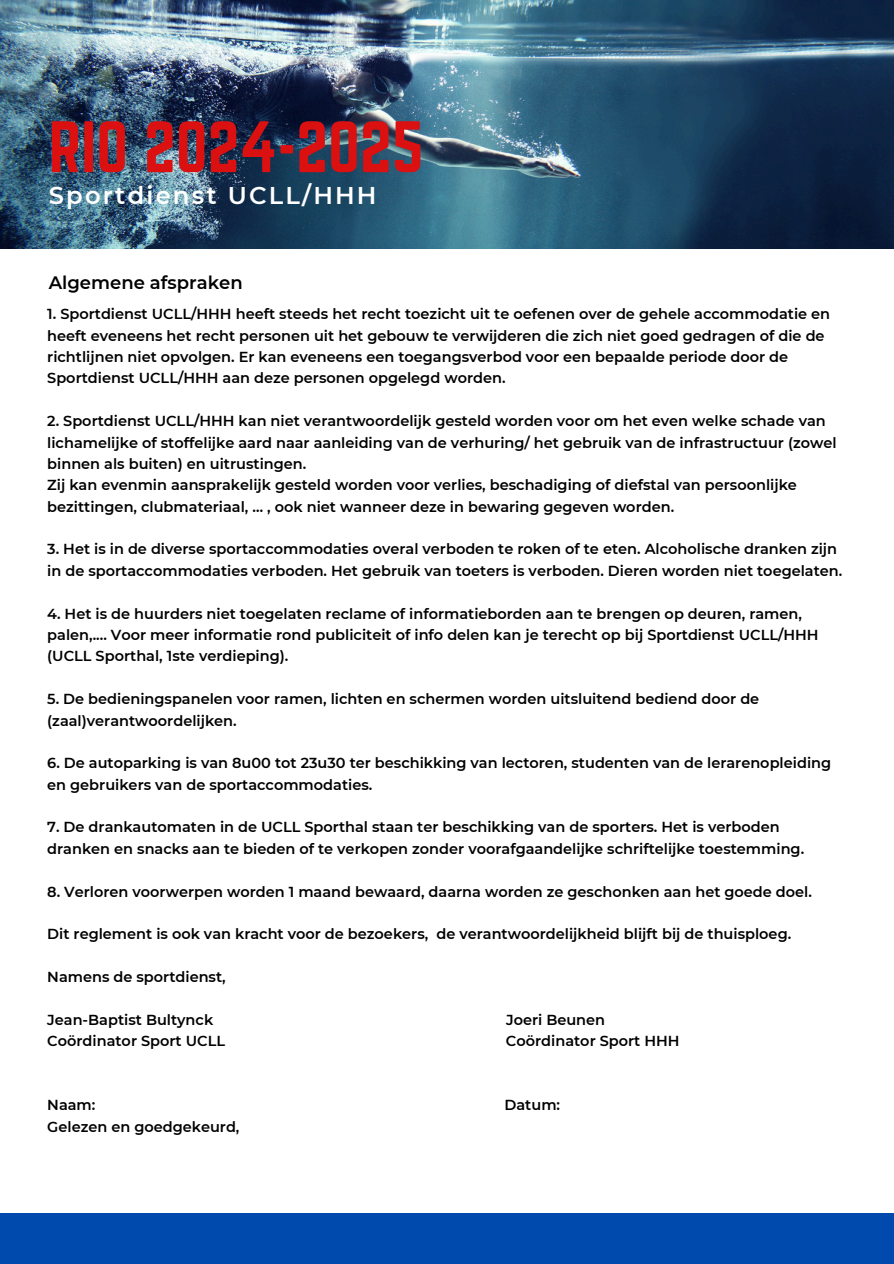
<style>
.page{position:relative;width:894px;height:1264px;background:#fff}
.page>*{position:absolute;margin:0;border:0;box-sizing:border-box;transform-origin:0 0}
.t1{font:63.6px "Norwester";color:#db1010}
.t2{font:600 24.15px "Montserrat";letter-spacing:.09em;color:#fff}
.t3{font:600 18px "Montserrat";color:#000}
.t4{font:600 14.55px/21.3px "Montserrat";color:#000}
</style>
<div class="page">
<img style="left:0;top:0;width:893px;height:248px">
<div style="left:0;top:1212px;width:893px;height:51px;background:#004aad"></div>
<h1 class="t1" style="left:49px;top:108px;width:376px">RIO 2024-2025</h1>
<h2 class="t2" style="left:49px;top:180px;width:329px">Sportdienst UCLL/HHH</h2>
<h3 class="t3" style="left:49px;top:271px;width:195px">Algemene afspraken</h3>
<p class="t4" style="left:47px;top:303px;width:784px">1. Sportdienst UCLL/HHH heeft steeds het recht toezicht uit te oefenen over de gehele accommodatie en heeft eveneens het recht personen uit het gebouw te verwijderen die zich niet goed gedragen of die de richtlijnen niet opvolgen. Er kan eveneens een toegangsverbod voor een bepaalde periode door de Sportdienst UCLL/HHH aan deze personen opgelegd worden.</p>
<p class="t4" style="left:47px;top:410px;width:790px">2. Sportdienst UCLL/HHH kan niet verantwoordelijk gesteld worden voor om het even welke schade van lichamelijke of stoffelijke aard naar aanleiding van de verhuring/ het gebruik van de infrastructuur (zowel binnen als buiten) en uitrustingen.</p>
<p class="t4" style="left:47px;top:474px;width:751px">Zij kan evenmin aansprakelijk gesteld worden voor verlies, beschadiging of diefstal van persoonlijke bezittingen, clubmateriaal, … , ook niet wanneer deze in bewaring gegeven worden.</p>
<p class="t4" style="left:47px;top:538px;width:796px">3. Het is in de diverse sportaccommodaties overal verboden te roken of te eten. Alcoholische dranken zijn in de sportaccommodaties verboden. Het gebruik van toeters is verboden. Dieren worden niet toegelaten.</p>
<p class="t4" style="left:47px;top:602px;width:772px">4. Het is de huurders niet toegelaten reclame of informatieborden aan te brengen op deuren, ramen, palen,.... Voor meer informatie rond publiciteit of info delen kan je terecht op bij Sportdienst UCLL/HHH (UCLL Sporthal, 1ste verdieping).</p>
<p class="t4" style="left:47px;top:688px;width:713px">5. De bedieningspanelen voor ramen, lichten en schermen worden uitsluitend bediend door de (zaal)verantwoordelijken.</p>
<p class="t4" style="left:47px;top:752px;width:785px">6. De autoparking is van 8u00 tot 23u30 ter beschikking van lectoren, studenten van de lerarenopleiding en gebruikers van de sportaccommodaties.</p>
<p class="t4" style="left:47px;top:816px;width:758px">7. De drankautomaten in de UCLL Sporthal staan ter beschikking van de sporters. Het is verboden dranken en snacks aan te bieden of te verkopen zonder voorafgaandelijke schriftelijke toestemming.</p>
<p class="t4" style="left:47px;top:880px;width:766px">8. Verloren voorwerpen worden 1 maand bewaard, daarna worden ze geschonken aan het goede doel.</p>
<p class="t4" style="left:47px;top:923px;width:745px">Dit reglement is ook van kracht voor de bezoekers, de verantwoordelijkheid blijft bij de thuisploeg.</p>
<p class="t4" style="left:47px;top:966px;width:180px">Namens de sportdienst,</p>
<p class="t4" style="left:47px;top:1009px;width:167px">Jean-Baptist Bultynck</p>
<p class="t4" style="left:506px;top:1009px;width:101px">Joeri Beunen</p>
<p class="t4" style="left:47px;top:1030px;width:179px">Coördinator Sport UCLL</p>
<p class="t4" style="left:506px;top:1030px;width:175px">Coördinator Sport HHH</p>
<p class="t4" style="left:47px;top:1094px;width:50px">Naam:</p>
<p class="t4" style="left:504px;top:1094px;width:57px">Datum:</p>
<p class="t4" style="left:47px;top:1115px;width:194px">Gelezen en goedgekeurd,</p>
</div>
